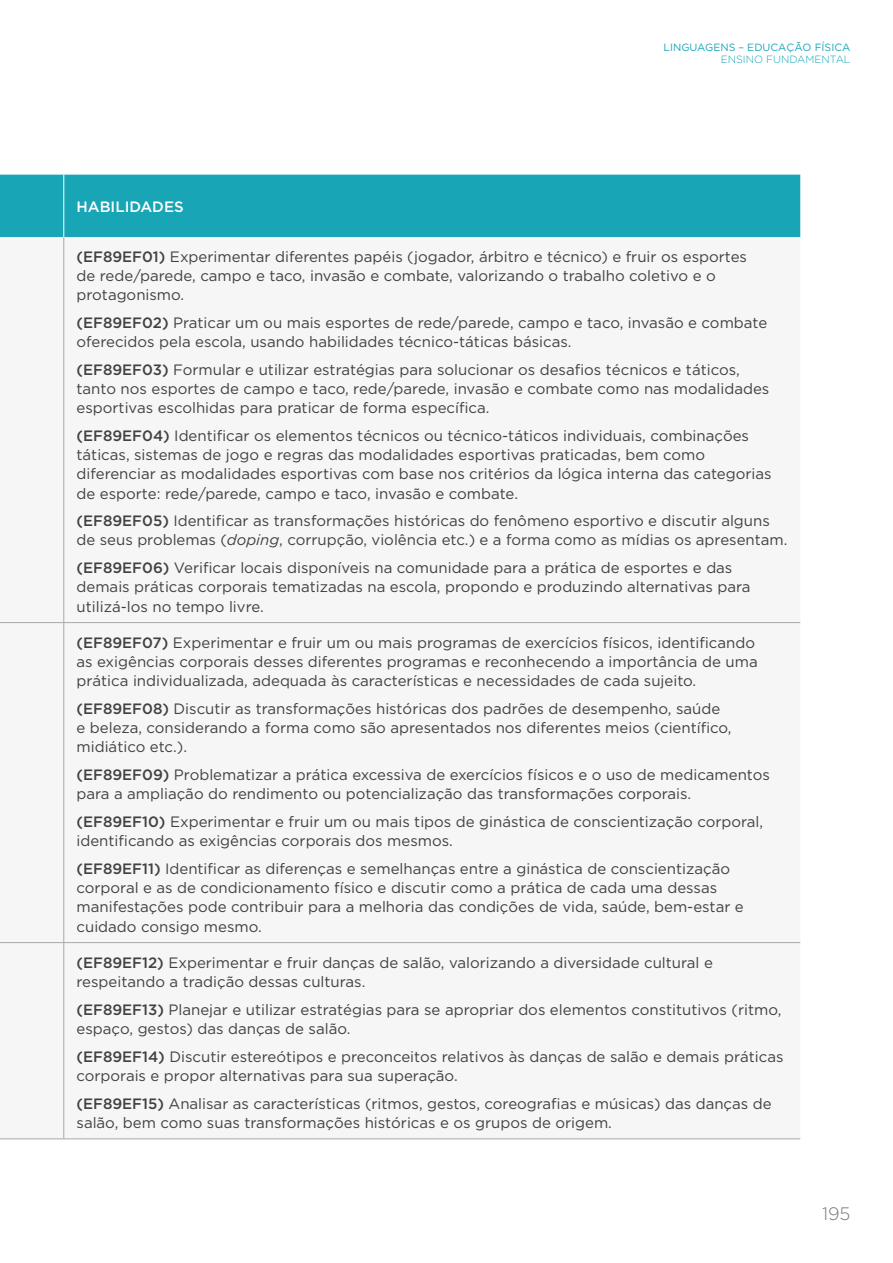
<style>
.page{position:relative;width:893px;height:1263px;background:#fff}
.page>*{position:absolute;margin:0;border:0;box-sizing:border-box;transform-origin:0 0}
.t1{font:300 18px "Gotham";color:#77787b}
.t2{font:15px/19.2px "Gotham";color:#414042}
.t3{font:500 15px "Gotham";color:#fff}
.t4{font:10.5px "Gotham";color:#18a6b7}
.t5{font:300 10.5px "Gotham";color:#18a6b7}
.s1{font-weight:500}
.s2{font-style:italic}
</style>
<div class="page">
<div style="left:0;top:175px;width:800px;height:62px;background:#18a6b7"></div>
<div style="left:0;top:237px;width:800px;height:901px;background:#f6f6f6"></div>
<hr style="left:64px;top:237px;width:1px;height:385px;background:#a7a9ac">
<hr style="left:0;top:622px;width:64px;height:1px;background:#a7a9ac">
<hr style="left:64px;top:622px;width:736px;height:1px;background:#a7a9ac">
<hr style="left:64px;top:943px;width:1px;height:196px;background:#a7a9ac">
<hr style="left:0;top:1138px;width:64px;height:1px;background:#a7a9ac">
<hr style="left:64px;top:1138px;width:736px;height:1px;background:#a7a9ac">
<hr style="left:64px;top:175px;width:1px;height:62px;background:#fff">
<hr style="left:64px;top:623px;width:1px;height:319px;background:#a7a9ac">
<hr style="left:0;top:942px;width:64px;height:1px;background:#a7a9ac">
<hr style="left:64px;top:942px;width:736px;height:1px;background:#a7a9ac">
<p class="t4" style="left:663px;top:42px;width:188px">LINGUAGENS – EDUCAÇÃO FÍSICA</p>
<p class="t5" style="left:721px;top:54px;width:131px">ENSINO FUNDAMENTAL</p>
<p class="t3" style="left:77px;top:198px;width:109px">HABILIDADES</p>
<p class="t2" style="left:77px;top:247px;width:672px"><span class="s1">(EF89EF01)</span> Experimentar diferentes papéis (jogador, árbitro e técnico) e fruir os esportes de rede/parede, campo e taco, invasão e combate, valorizando o trabalho coletivo e o protagonismo.</p>
<p class="t2" style="left:77px;top:313px;width:692px"><span class="s1">(EF89EF02)</span> Praticar um ou mais esportes de rede/parede, campo e taco, invasão e combate oferecidos pela escola, usando habilidades técnico-táticas básicas.</p>
<p class="t2" style="left:77px;top:360px;width:694px"><span class="s1">(EF89EF03)</span> Formular e utilizar estratégias para solucionar os desafios técnicos e táticos, tanto nos esportes de campo e taco, rede/parede, invasão e combate como nas modalidades esportivas escolhidas para praticar de forma específica.</p>
<p class="t2" style="left:77px;top:426px;width:697px"><span class="s1">(EF89EF04)</span> Identificar os elementos técnicos ou técnico-táticos individuais, combinações táticas, sistemas de jogo e regras das modalidades esportivas praticadas, bem como diferenciar as modalidades esportivas com base nos critérios da lógica interna das categorias de esporte: rede/parede, campo e taco, invasão e combate.</p>
<p class="t2" style="left:77px;top:511px;width:712px"><span class="s1">(EF89EF05)</span> Identificar as transformações históricas do fenômeno esportivo e discutir alguns de seus problemas (<span class="s2">doping</span>, corrupção, violência etc.) e a forma como as mídias os apresentam.</p>
<p class="t2" style="left:77px;top:558px;width:676px"><span class="s1">(EF89EF06)</span> Verificar locais disponíveis na comunidade para a prática de esportes e das demais práticas corporais tematizadas na escola, propondo e produzindo alternativas para utilizá-los no tempo livre.</p>
<p class="t2" style="left:77px;top:633px;width:683px"><span class="s1">(EF89EF07)</span> Experimentar e fruir um ou mais programas de exercícios físicos, identificando as exigências corporais desses diferentes programas e reconhecendo a importância de uma prática individualizada, adequada às características e necessidades de cada sujeito.</p>
<p class="t2" style="left:77px;top:699px;width:657px"><span class="s1">(EF89EF08)</span> Discutir as transformações históricas dos padrões de desempenho, saúde e beleza, considerando a forma como são apresentados nos diferentes meios (científico, midiático etc.).</p>
<p class="t2" style="left:77px;top:765px;width:695px"><span class="s1">(EF89EF09)</span> Problematizar a prática excessiva de exercícios físicos e o uso de medicamentos para a ampliação do rendimento ou potencialização das transformações corporais.</p>
<p class="t2" style="left:77px;top:812px;width:688px"><span class="s1">(EF89EF10)</span> Experimentar e fruir um ou mais tipos de ginástica de conscientização corporal, identificando as exigências corporais dos mesmos.</p>
<p class="t2" style="left:77px;top:859px;width:669px"><span class="s1">(EF89EF11)</span> Identificar as diferenças e semelhanças entre a ginástica de conscientização corporal e as de condicionamento físico e discutir como a prática de cada uma dessas manifestações pode contribuir para a melhoria das condições de vida, saúde, bem-estar e cuidado consigo mesmo.</p>
<p class="t2" style="left:77px;top:953px;width:638px"><span class="s1">(EF89EF12)</span> Experimentar e fruir danças de salão, valorizando a diversidade cultural e respeitando a tradição dessas culturas.</p>
<p class="t2" style="left:77px;top:1000px;width:706px"><span class="s1">(EF89EF13)</span> Planejar e utilizar estratégias para se apropriar dos elementos constitutivos (ritmo, espaço, gestos) das danças de salão.</p>
<p class="t2" style="left:77px;top:1046px;width:708px"><span class="s1">(EF89EF14)</span> Discutir estereótipos e preconceitos relativos às danças de salão e demais práticas corporais e propor alternativas para sua superação.</p>
<p class="t2" style="left:77px;top:1093px;width:697px"><span class="s1">(EF89EF15)</span> Analisar as características (ritmos, gestos, coreografias e músicas) das danças de salão, bem como suas transformações históricas e os grupos de origem.</p>
<p class="t1" style="left:822px;top:1203px;width:30px">195</p>
</div>
